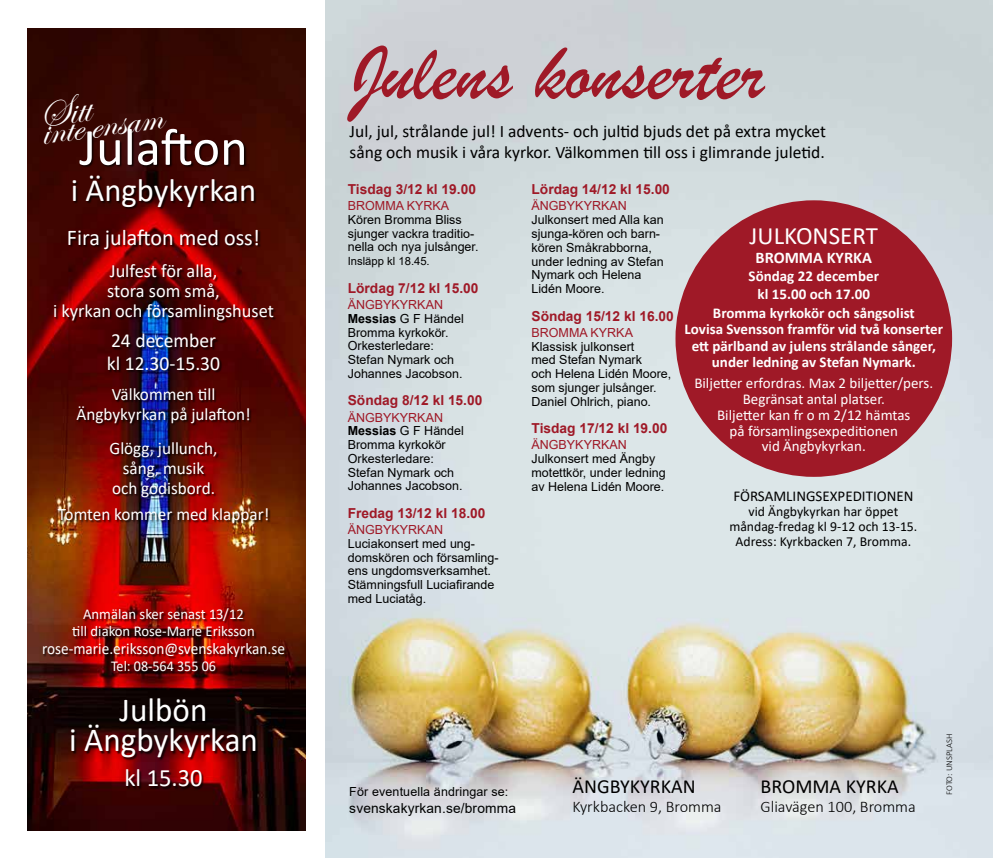
<style>
.page{position:relative;width:993px;height:858px;background:#fff}
.page>*{position:absolute;margin:0;border:0;box-sizing:border-box;transform-origin:0 0}
.t1{font:82.5px "Brush Script";color:#9f1927}
.t2{font:52.5px "Calibri";color:#fff}
.t3{font:42.5px "Edwardian Script ITC";color:#fff}
.t4{font:33.75px/30px "Calibri";color:#fff;text-align:center}
.t5{font:32.5px "Calibri";color:#fff}
.t6{font:25px "Calibri";color:#fff}
.t7{font:22.5px "Calibri";color:#fff}
.t8{font:20px/22.5px "Calibri";color:#fff}
.t9{font:20px "Calibri";color:#000}
.t10{font:18.75px/20px "Calibri";color:#fff;text-align:center}
.t11{font:17.5px/21.2px "Calibri";color:#000}
.t12{font:17.5px/20px "Calibri";color:#fff;text-align:center}
.t13{font:300 16.25px "Calibri";color:#000}
.t14{font:16.25px "Calibri";color:#fff;scale:.94 1}
.t15{font:700 16.25px "Calibri";color:#fff}
.t16{font:15px/15.8px "Calibri";color:#fff;text-align:center}
.t17{font:700 15px/18.4px "Calibri";color:#fff;text-align:center}
.t18{font:15px "Calibri";color:#000}
.t19{font:15px "Calibri";color:#fff;scale:.94 1}
.t20{font:700 13.75px "Arial";color:#9f1927}
.t21{font:13.75px/15px "Calibri";color:#000;text-align:center}
.t22{font:13.75px "Arial";letter-spacing:.01em;color:#000}
.t23{font:12.5px/13.8px "Arial";color:#000}
.t24{font:12.5px "Arial";color:#9f1927}
.t25{font:11.25px "Arial";color:#000}
.t26{font:300 8.75px "Calibri";color:#000}
.s1{color:#9f1927}
.s2{font-weight:700}
</style>
<div class="page">
<img style="left:325px;top:0;width:667px;height:857px">
<img style="left:27px;top:28px;width:279px;height:802px">
<div style="left:43px;top:129px;width:244px;height:660px;background:#000;opacity:.75"></div>
<div style="left:675px;top:200px;width:276px;height:277px;background:#9f1927;border-radius:50%"></div>
<h3 class="t3" style="left:35px;top:91px;width:53px;rotate:-8deg">Sitt</h3>
<h3 class="t3" style="left:38px;top:109px;width:123px;rotate:-8deg">inte ensam</h3>
<h2 class="t2" style="left:79px;top:111px;width:170px">Julafton</h2>
<h3 class="t5" style="left:71px;top:168px;width:187px">i Ängbykyrkan</h3>
<h3 class="t7" style="left:67px;top:222px;width:195px">Fira julafton med oss!</h3>
<h3 class="t10" style="left:53px;top:260px;width:222px">Julfest för alla,<br>stora som små,<br>i kyrkan och församlingshuset</h3>
<h3 class="t8" style="left:107px;top:329px;width:115px">24 december kl 12.30-15.30</h3>
<h3 class="t12" style="left:76px;top:383px;width:176px">Välkommen till<br>Ängbykyrkan på julafton!</h3>
<h3 class="t12" style="left:109px;top:437px;width:109px">Glögg, jullunch, sång, musik och godisbord.</h3>
<h3 class="t12" style="left:58px;top:503px;width:213px">Tomten kommer med klappar!</h3>
<p class="t16" style="left:72px;top:604px;width:184px;line-height:17.5px">Anmälan sker senast 13/12<br>till diakon Rose-Marie Eriksson</p>
<h3 class="t14" style="left:42px;top:637px;width:260px">rose-marie.eriksson@svenskakyrkan.se</h3>
<p class="t19" style="left:111px;top:655px;width:113px">Tel: 08-564 355 06</p>
<h3 class="t4" style="left:69px;top:694px;width:190px">Julbön<br>i Ängbykyrkan</h3>
<h3 class="t6" style="left:124px;top:760px;width:80px">kl 15.30</h3>
<h1 class="t1" style="left:350px;top:23px;width:415px">Julens konserter</h1>
<h3 class="t11" style="left:349px;top:120px;width:477px">Jul, jul, strålande jul! I advents- och jultid bjuds det på extra mycket sång och musik i våra kyrkor. Välkommen till oss i glimrande juletid.</h3>
<p class="t20" style="left:347px;top:179px;width:130px">Tisdag 3/12 kl 19.00</p>
<p class="t24" style="left:347px;top:197px;width:103px">BROMMA KYRKA</p>
<p class="t23" style="left:347px;top:212px;width:132px">Kören Bromma Bliss sjunger vackra traditio&shy;nella och nya julsånger.</p>
<p class="t25" style="left:347px;top:253px;width:83px">Insläpp kl 18.45.</p>
<p class="t20" style="left:347px;top:278px;width:132px">Lördag 7/12 kl 15.00</p>
<p class="t23" style="left:347px;top:297px;width:118px"><span class="s1">ÄNGBYKYRKAN<br></span><span class="s2">Messias</span> G F Händel<br>Bromma kyrkokör.<br>Orkesterledare:<br>Stefan Nymark och<br>Johannes Jacobson.</p>
<p class="t20" style="left:347px;top:391px;width:136px">Söndag 8/12 kl 15.00</p>
<p class="t23" style="left:347px;top:410px;width:118px"><span class="s1">ÄNGBYKYRKAN<br></span><span class="s2">Messias</span> G F Händel<br>Bromma kyrkokör<br>Orkesterledare:<br>Stefan Nymark och<br>Johannes Jacobson.</p>
<p class="t20" style="left:347px;top:503px;width:139px">Fredag 13/12 kl 18.00</p>
<p class="t24" style="left:347px;top:521px;width:97px">ÄNGBYKYRKAN</p>
<p class="t23" style="left:347px;top:536px;width:152px">Luciakonsert med ung&shy;domskören och församling&shy;ens ungdomsverksamhet.<br>Stämningsfull Luciafirande med Luciatåg.</p>
<p class="t20" style="left:531px;top:180px;width:140px">Lördag 14/12 kl 15.00</p>
<p class="t24" style="left:531px;top:197px;width:97px">ÄNGBYKYRKAN</p>
<p class="t23" style="left:531px;top:213px;width:134px">Julkonsert med Alla kan sjunga-kören och barn&shy;kören Småkrabborna, under ledning av Stefan<br>Nymark och Helena<br>Lidén Moore.</p>
<p class="t20" style="left:531px;top:306px;width:144px">Söndag 15/12 kl 16.00</p>
<p class="t24" style="left:531px;top:324px;width:103px">BROMMA KYRKA</p>
<p class="t23" style="left:531px;top:339px;width:141px">Klassisk julkonsert<br>med Stefan Nymark<br>och Helena Lidén Moore, som sjunger julsånger.<br>Daniel Ohlrich, piano.</p>
<p class="t20" style="left:531px;top:418px;width:137px">Tisdag 17/12 kl 19.00</p>
<p class="t24" style="left:531px;top:436px;width:97px">ÄNGBYKYRKAN</p>
<p class="t23" style="left:531px;top:452px;width:136px">Julkonsert med Ängby motettkör, under ledning av Helena Lidén Moore.</p>
<h3 class="t6" style="left:749px;top:218px;width:130px">JULKONSERT</h3>
<h3 class="t15" style="left:755px;top:246px;width:118px">BROMMA KYRKA</h3>
<p class="t17" style="left:712px;top:267px;width:203px">Söndag 22 december<br>kl 15.00 och 17.00<br>Bromma kyrkokör och sångsolist</p>
<p class="t17" style="left:684px;top:321px;width:260px;line-height:16.2px">Lovisa Svensson framför vid två konserter ett pärlband av julens strålande sånger, under ledning av Stefan Nymark.</p>
<p class="t16" style="left:694px;top:375px;width:240px">Biljetter erfordras. Max 2 biljetter/pers.<br>Begränsat antal platser.<br>Biljetter kan fr o m 2/12 hämtas<br>på församlingsexpeditionen<br>vid Ängbykyrkan.</p>
<p class="t18" style="left:733px;top:486px;width:181px">FÖRSAMLINGSEXPEDITIONEN</p>
<p class="t21" style="left:729px;top:504px;width:189px">vid Ängbykyrkan har öppet måndag-fredag kl 9-12 och 13-15.<br>Adress: Kyrkbacken 7, Bromma.</p>
<p class="t23" style="left:349px;top:784px;width:160px">För eventuella ändringar se:</p>
<p class="t22" style="left:349px;top:798px;width:168px">svenskakyrkan.se/bromma</p>
<h3 class="t9" style="left:572px;top:772px;width:125px">ÄNGBYKYRKAN</h3>
<h3 class="t13" style="left:572px;top:796px;width:150px">Kyrkbacken 9, Bromma</h3>
<h3 class="t9" style="left:760px;top:772px;width:140px">BROMMA KYRKA</h3>
<h3 class="t13" style="left:760px;top:796px;width:157px">Gliavägen 100, Bromma</h3>
<p class="t26" style="left:943px;top:794px;width:62px;rotate:-90deg">FOTO: UNSPLASH</p>
</div>
